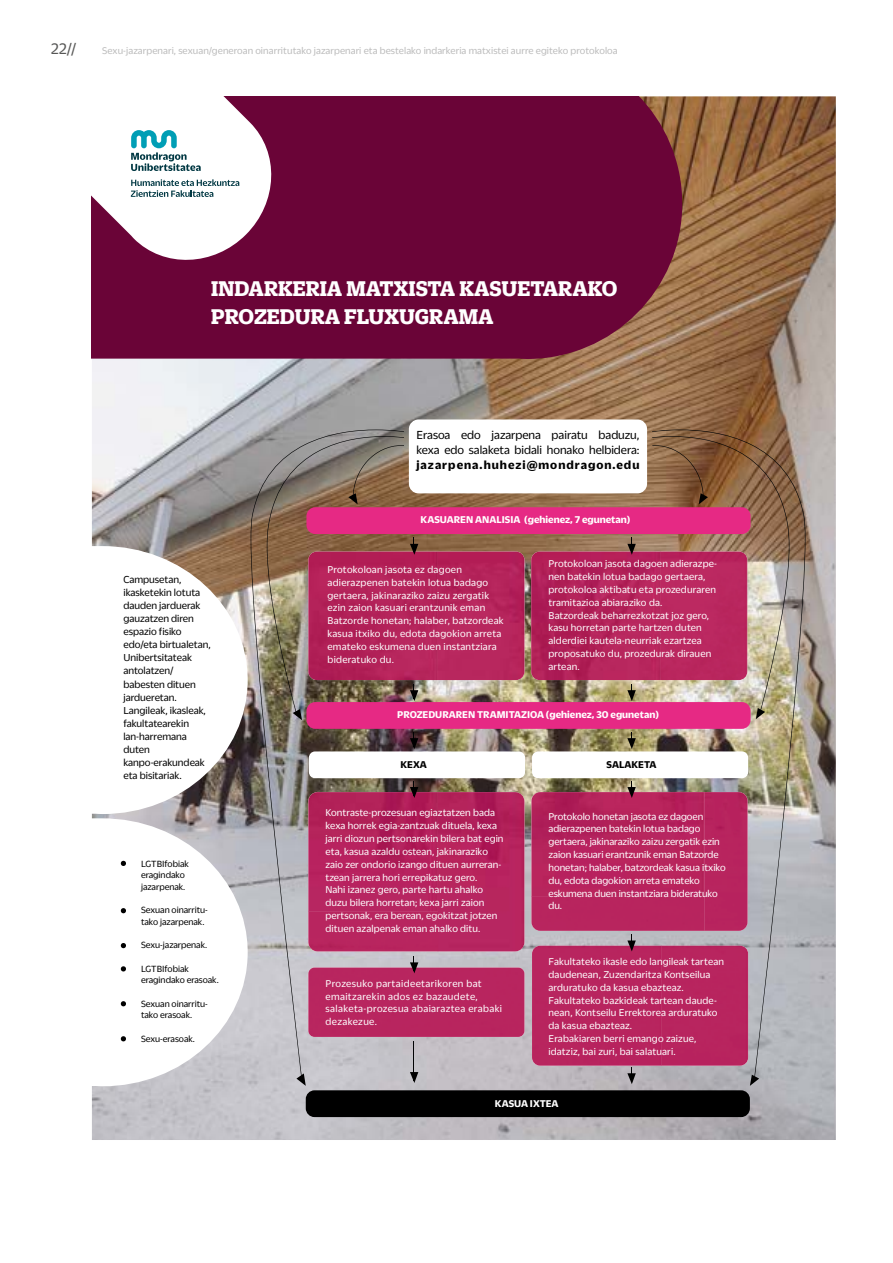
<style>
.page{position:relative;width:893px;height:1263px;background:#fff}
.page>*{position:absolute;margin:0;border:0;box-sizing:border-box;transform-origin:0 0}
.t1{font:700 23.1px/27.8px "Duplicate Slab";color:#fff}
.t2{font:16.5px "Duplicate Sans";color:#575756}
.t3{font:12.6px/15.1px "Duplicate Sans";color:#000}
.t4{font:700 12.6px "Duplicate Sans";letter-spacing:.08em;color:#000}
.t5{font:10.95px/13px "Duplicate Sans";color:#000}
.t6{font:10.65px/12.9px "Duplicate Sans";letter-spacing:.01em;color:#fff}
.t7{font:10.65px/12.9px "Duplicate Sans";letter-spacing:.04em;color:#fff}
.t8{font:700 10.65px "Duplicate Sans";color:#fff}
.t9{font:700 10.65px "Duplicate Sans";color:#000}
.t10{font:10.5px "Duplicate Sans";letter-spacing:.01em;color:#bcbcbc}
.t11{font:9.75px/11.7px "Duplicate Sans";color:#000}
</style>
<div class="page">
<img style="left:92px;top:96px;width:744px;height:1044px">
<div style="left:92px;top:96px;width:590px;height:263px;background:#6a0437"></div>
<svg style="left:92px;top:96px;width:188px;height:172px"></svg>
<div style="left:409px;top:419px;width:238px;height:74px;background:#fff;border-radius:10px"></div>
<div style="left:306px;top:507px;width:445px;height:27px;background:#e62984;border-radius:9px"></div>
<img style="left:404px;top:552px;width:120px;height:128px">
<img style="left:404px;top:792px;width:120px;height:159px">
<div style="left:404px;top:967px;width:120px;height:70px;background:#b8255f"></div>
<div style="left:532px;top:946px;width:120px;height:120px;background:#b8245e"></div>
<img style="left:531px;top:792px;width:121px;height:139px">
<img style="left:531px;top:552px;width:121px;height:128px">
<div style="left:306px;top:702px;width:445px;height:27px;background:#e62984;border-radius:9px"></div>
<div style="left:306px;top:1090px;width:444px;height:27px;background:#000;border-radius:9px"></div>
<div style="left:309px;top:751px;width:216px;height:27px;background:#fff;border-radius:6px"></div>
<div style="left:532px;top:751px;width:216px;height:27px;background:#fff;border-radius:6px"></div>
<svg style="left:296px;top:1081px;width:10px;height:5px"></svg>
<svg style="left:750px;top:1081px;width:9px;height:5px"></svg>
<svg style="left:627px;top:732px;width:9px;height:17px"></svg>
<svg style="left:410px;top:732px;width:8px;height:17px"></svg>
<hr style="left:413px;top:1041px;width:1px;height:39px;background:#020304">
<svg style="left:627px;top:1067px;width:9px;height:17px"></svg>
<svg style="left:410px;top:1072px;width:8px;height:11px"></svg>
<svg style="left:627px;top:684px;width:9px;height:17px"></svg>
<svg style="left:410px;top:684px;width:8px;height:17px"></svg>
<svg style="left:627px;top:537px;width:9px;height:18px"></svg>
<svg style="left:410px;top:537px;width:8px;height:18px"></svg>
<svg style="left:627px;top:781px;width:9px;height:17px"></svg>
<svg style="left:410px;top:781px;width:8px;height:17px"></svg>
<svg style="left:627px;top:934px;width:9px;height:17px"></svg>
<svg style="left:410px;top:956px;width:8px;height:17px"></svg>
<img style="left:251px;top:430px;width:153px;height:651px">
<img style="left:652px;top:430px;width:153px;height:651px">
<svg style="left:92px;top:546px;width:156px;height:540px"></svg>
<h2 class="t2" style="left:51px;top:38px;width:27px">22//</h2>
<p class="t10" style="left:102px;top:43px;width:517px">Sexu-jazarpenari, sexuan/generoan oinarritutako jazarpenari eta bestelako indarkeria matxistei aurre egiteko protokoloa</p>
<h1 class="t1" style="left:211px;top:273px;width:408px">INDARKERIA MATXISTA KASUETARAKO<br>PROZEDURA FLUXUGRAMA</h1>
<p class="t3" style="left:416px;top:427px;width:225px">Erasoa edo jazarpena pairatu baduzu, kexa edo salaketa bidali honako helbidera:</p>
<p class="t4" style="left:416px;top:457px;width:224px">jazarpena.huhezi@mondragon.edu</p>
<p class="t5" style="left:123px;top:572px;width:89px">Campusetan, ikasketekin lotuta dauden jarduerak gauzatzen diren espazio fisiko edo/eta birtualetan,<br>Unibertsitateak antolatzen/ babesten dituen jardueretan.<br>Langileak, ikasleak, fakultatearekin lan-harremana duten kanpo-erakundeak eta bisitariak.</p>
<p class="t11" style="left:141px;top:857px;width:49px">LGTBIfobiak eragindako jazarpenak.</p>
<p class="t11" style="left:141px;top:904px;width:68px">Sexuan oinarritu&shy;tako jazarpenak.</p>
<p class="t11" style="left:141px;top:939px;width:68px">Sexu-jazarpenak.</p>
<p class="t11" style="left:141px;top:962px;width:79px">LGTBIfobiak eragindako erasoak.</p>
<p class="t11" style="left:141px;top:997px;width:68px">Sexuan oinarritu&shy;tako erasoak.</p>
<p class="t11" style="left:141px;top:1032px;width:55px">Sexu-erasoak.</p>
<p class="t8" style="left:421px;top:512px;width:211px">KASUAREN ANALISIA (gehienez, 7 egunetan)</p>
<p class="t6" style="left:327px;top:562px;width:178px">Protokoloan jasota ez dagoen adierazpenen batekin lotua badago gertaera, jakinaraziko zaizu zergatik ezin zaion kasuari erantzunik eman Batzorde honetan; halaber, batzordeak kasua itxiko du, edota dagokion arreta emateko eskumena duen instantziara bideratuko du.</p>
<p class="t6" style="left:548px;top:557px;width:170px">Protokoloan jasota dagoen adierazpe&shy;nen batekin lotua badago gertaera, protokoloa aktibatu eta prozeduraren tramitazioa abiaraziko da.<br>Batzordeak beharrezkotzat joz gero, kasu horretan parte hartzen duten alderdiei kautela-neurriak ezartzea proposatuko du, prozedurak dirauen artean.</p>
<p class="t8" style="left:397px;top:707px;width:263px">PROZEDURAREN TRAMITAZIOA (gehienez, 30 egunetan)</p>
<p class="t9" style="left:401px;top:757px;width:28px">KEXA</p>
<p class="t9" style="left:606px;top:757px;width:51px">SALAKETA</p>
<p class="t6" style="left:325px;top:806px;width:180px">Kontraste-prozesuan egiaztatzen bada kexa horrek egia-zantzuak dituela, kexa jarri diozun pertsonarekin bilera bat egin eta, kasua azaldu ostean, jakinaraziko zaio zer ondorio izango dituen aurreran&shy;tzean jarrera hori errepikatuz gero.<br>Nahi izanez gero, parte hartu ahalko duzu bilera horretan; kexa jarri zaion pertsonak, era berean, egokitzat jotzen dituen azalpenak eman ahalko ditu.</p>
<p class="t7" style="left:325px;top:976px;width:178px">Prozesuko partaideetarikoren bat emaitzarekin ados ez bazaudete, salaketa-prozesua abaiaraztea erabaki dezakezue.</p>
<p class="t6" style="left:548px;top:809px;width:179px">Protokolo honetan jasota ez dagoen adierazpenen batekin lotua badago gertaera, jakinaraziko zaizu zergatik ezin zaion kasuari erantzunik eman Batzorde honetan; halaber, batzordeak kasua itxiko du, edota dagokion arreta emateko eskumena duen instantziara bideratuko du.</p>
<p class="t6" style="left:548px;top:954px;width:177px">Fakultateko ikasle edo langileak tartean daudenean, Zuzendaritza Kontseilua arduratuko da kasua ebazteaz.<br>Fakultateko bazkideak tartean daude&shy;nean, Kontseilu Errektorea arduratuko da kasua ebazteaz.<br>Erabakiaren berri emango zaizue, idatziz, bai zuri, bai salatuari.</p>
<p class="t8" style="left:495px;top:1096px;width:65px">KASUA IXTEA</p>
</div>
